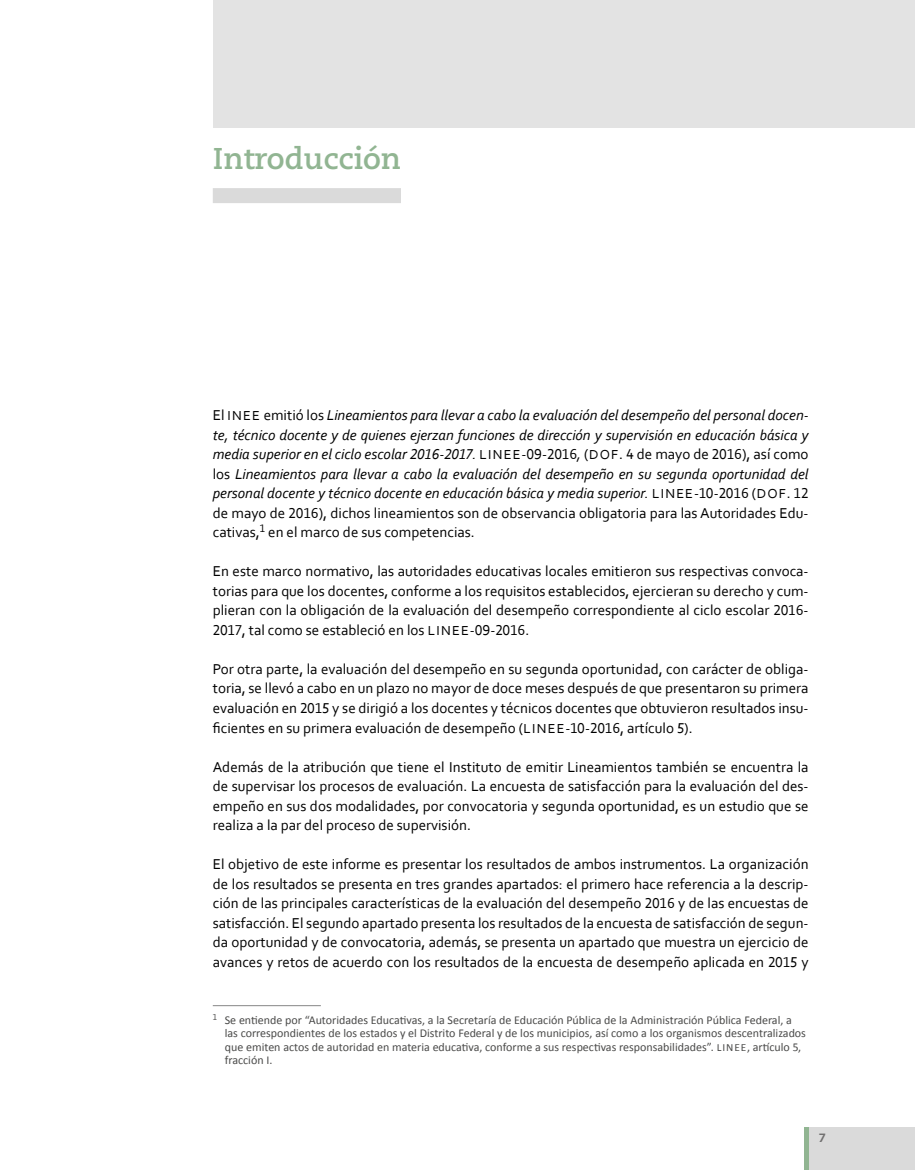
<style>
.page{position:relative;width:915px;height:1170px;background:#fff}
.page>*{position:absolute;margin:0;border:0;box-sizing:border-box;transform-origin:0 0}
.t1{font:700 30px "Caecilia LT Std";color:#91b592}
.t2{font:15px/19.5px "Corbel";color:#000;text-align:justify}
.t3{font:italic 15px/19.5px "Corbel";color:#000;text-align:justify}
.t4{font:12px/13.5px "Calibri";color:#4a4a49}
.t5{font:800 12px "Caecilia LT Std";color:#706f6f}
.s1{font-style:normal}
.s2{font-style:normal;font-size:13.65px}
.s3{font-size:13.65px}
.s4{font-size:10.95px}
</style>
<div class="page">
<div style="left:213px;top:0;width:701px;height:128px;background:#e3e3e3"></div>
<div style="left:213px;top:188px;width:188px;height:15px;background:#dadada"></div>
<hr style="left:213px;top:1005px;width:108px;height:1px;background:#878787">
<div style="left:808px;top:1127px;width:106px;height:42px;background:#dadada"></div>
<hr style="left:804px;top:1127px;width:4px;height:42px;background:#91b592">
<h1 class="t1" style="left:213px;top:140px;width:190px">Introducción</h1>
<p class="t3" style="left:213px;top:405px;width:597px"><span class="s1">El</span> <span class="s2">INEE</span> <span class="s1">emitió los</span> Lineamientos para llevar a cabo la evaluación del desempeño del personal docen&shy;te, técnico docente y de quienes ejerzan funciones de dirección y supervisión en educación básica y media superior en el ciclo escolar 2016-2017. <span class="s2">LINEE</span><span class="s1">-09-2016</span>, <span class="s1">(</span><span class="s2">DOF</span><span class="s1">. 4 de mayo de 2016), así como los</span> Lineamientos para llevar a cabo la evaluación del desempeño en su segunda oportunidad del personal docente y técnico docente en educación básica y media superior. <span class="s2">LINEE</span><span class="s1">-10-2016 (</span><span class="s2">DOF</span><span class="s1">. 12 de mayo de 2016), dichos lineamientos son de observancia obligatoria para las Autoridades Edu&shy;cativas,</span><sup>1</sup> <span class="s1">en el marco de sus competencias.</span></p>
<p class="t2" style="left:213px;top:561px;width:597px">En este marco normativo, las autoridades educativas locales emitieron sus respectivas convoca&shy;torias para que los docentes, conforme a los requisitos establecidos, ejercieran su derecho y cum&shy;plieran con la obligación de la evaluación del desempeño correspondiente al ciclo escolar 2016- 2017, tal como se estableció en los <span class="s3">LINEE</span>-09-2016.</p>
<p class="t2" style="left:213px;top:658px;width:597px">Por otra parte, la evaluación del desempeño en su segunda oportunidad, con carácter de obliga&shy;toria, se llevó a cabo en un plazo no mayor de doce meses después de que presentaron su primera evaluación en 2015 y se dirigió a los docentes y técnicos docentes que obtuvieron resultados insu&shy;ficientes en su primera evaluación de desempeño (<span class="s3">LINEE</span>-10-2016, artículo 5).</p>
<p class="t2" style="left:213px;top:756px;width:597px">Además de la atribución que tiene el Instituto de emitir Lineamientos también se encuentra la de supervisar los procesos de evaluación. La encuesta de satisfacción para la evaluación del des&shy;empeño en sus dos modalidades, por convocatoria y segunda oportunidad, es un estudio que se realiza a la par del proceso de supervisión.</p>
<p class="t2" style="left:213px;top:853px;width:597px">El objetivo de este informe es presentar los resultados de ambos instrumentos. La organización de los resultados se presenta en tres grandes apartados: el primero hace referencia a la descrip&shy;ción de las principales características de la evaluación del desempeño 2016 y de las encuestas de satisfacción. El segundo apartado presenta los resultados de la encuesta de satisfacción de segun&shy;da oportunidad y de convocatoria, además, se presenta un apartado que muestra un ejercicio de avances y retos de acuerdo con los resultados de la encuesta de desempeño aplicada en 2015 y</p>
<p class="t4" style="left:225px;top:1012px;width:582px;text-indent:-12px"><sup>1</sup> Se entiende por “Autoridades Educativas, a la Secretaría de Educación Pública de la Administración Pública Federal, a las correspondientes de los estados y el Distrito Federal y de los municipios, así como a los organismos descentralizados que emiten actos de autoridad en materia educativa, conforme a sus respectivas responsabilidades”. <span class="s4">LINEE</span>, artículo 5, fracción I.</p>
<p class="t5" style="left:818px;top:1130px;width:9px">7</p>
</div>
